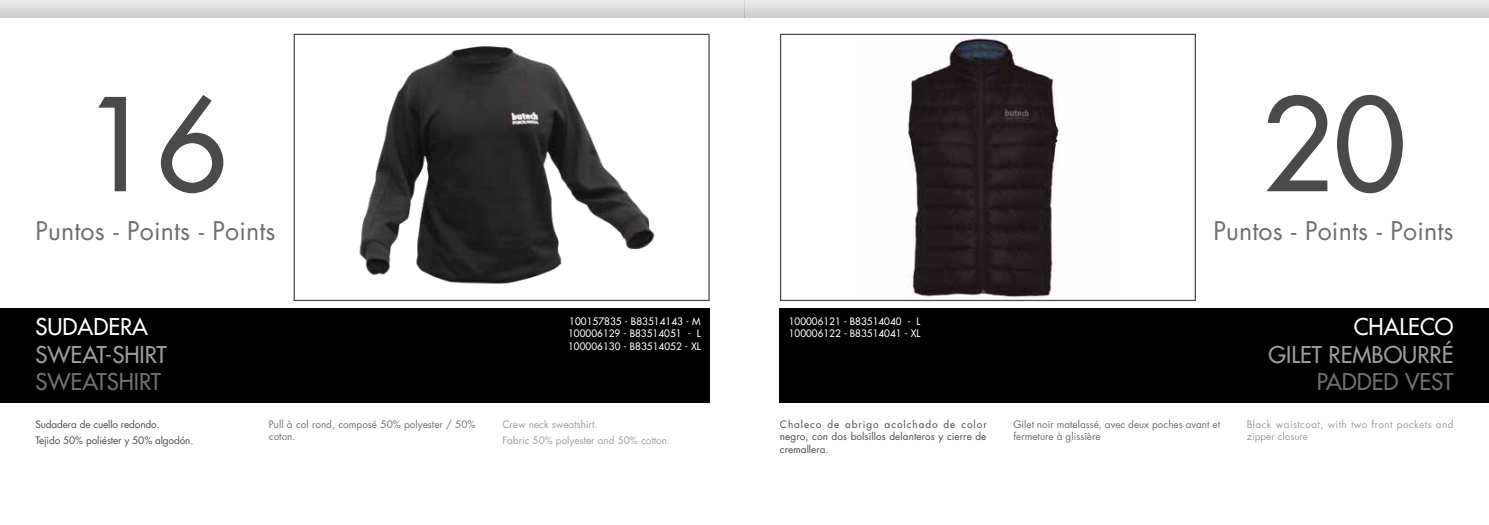
<style>
.page{position:relative;width:1489px;height:525px;background:#fff}
.page>*{position:absolute;margin:0;border:0;box-sizing:border-box;transform-origin:0 0}
.t1{font:500 125px "Futura Std";color:#4a4a49}
.t2{font:25px "Futura Std";letter-spacing:.005em;color:#706f6f}
.t3{font:500 22.5px "Futura Std";color:#9d9d9c}
.t4{font:500 22.5px "Futura Std";color:#706f6f}
.t5{font:500 22.5px "Futura Std";color:#fff}
.t6{font:10px/12.5px "Futura Std";letter-spacing:-.005em;color:#4a4a49;text-align:justify}
.t7{font:500 10px/12.5px "Futura Std";letter-spacing:.005em;color:#fff}
.t8{font:10px/12.5px "Futura Std";color:#706f6f}
.t9{font:10px/12.5px "Futura Std";letter-spacing:.04em;color:#9d9d9c}
.t10{font:10px/16px "Futura Std";color:#9d9d9c}
</style>
<div class="page">
<div style="left:0;top:308px;width:709px;height:95px;background:#000"></div>
<div style="left:293px;top:34px;width:416px;height:267px;background:#fff;border:1px solid #4a4a49"></div>
<div style="left:0;top:0;width:744px;height:18px;background:linear-gradient(to right,#dbdbda,#dbdbda)"></div>
<div style="left:780px;top:308px;width:708px;height:95px;background:#000"></div>
<div style="left:780px;top:34px;width:415px;height:267px;background:#fff;border:1px solid #4a4a49"></div>
<img style="left:908px;top:37px;width:151px;height:261px">
<div style="left:744px;top:0;width:744px;height:18px;background:linear-gradient(to right,#dbdbda,#dbdbda)"></div>
<img style="left:359px;top:46px;width:296px;height:238px">
<h1 class="t1" style="left:83px;top:67px;width:147px">16</h1>
<h2 class="t2" style="left:35px;top:214px;width:242px">Puntos - Points - Points</h2>
<h1 class="t1" style="left:1260px;top:67px;width:147px">20</h1>
<h2 class="t2" style="left:1213px;top:214px;width:242px">Puntos - Points - Points</h2>
<h3 class="t5" style="left:35px;top:312px;width:114px">SUDADERA</h3>
<p class="t7" style="left:568px;top:315px;width:134px;text-align:justify">100157835 - B83514143 - M 100006129 - B83514051 - L 100006130 - B83514052 - XL</p>
<h3 class="t3" style="left:35px;top:340px;width:133px">SWEAT-SHIRT</h3>
<h3 class="t4" style="left:35px;top:368px;width:127px">SWEATSHIRT</h3>
<p class="t7" style="left:788px;top:315px;width:133px">100006121 - B83514040 - L<br>100006122 - B83514041 - XL</p>
<h3 class="t5" style="left:1353px;top:312px;width:101px">CHALECO</h3>
<h3 class="t3" style="left:1268px;top:340px;width:186px">GILET REMBOURRÉ</h3>
<h3 class="t4" style="left:1316px;top:368px;width:138px">PADDED VEST</h3>
<p class="t6" style="left:35px;top:416px;width:160px;line-height:16px">Sudadera de cuello redondo.<br>Tejido 50% poliéster y 50% algodón.</p>
<p class="t8" style="left:269px;top:418px;width:208px">Pull à col rond, composé 50% polyester / 50% coton.</p>
<p class="t10" style="left:502px;top:416px;width:169px">Crew neck sweatshirt.<br>Fabric 50% polyester and 50% cotton.</p>
<p class="t6" style="left:780px;top:418px;width:208px">Chaleco de abrigo acolchado de color negro, con dos bolsillos delanteros y cierre de cremallera.</p>
<p class="t8" style="left:1013px;top:418px;width:208px">Gilet noir matelassé, avec deux poches avant et fermeture à glissière</p>
<p class="t9" style="left:1246px;top:418px;width:208px">Black waistcoat, with two front pockets and zipper closure</p>
</div>
